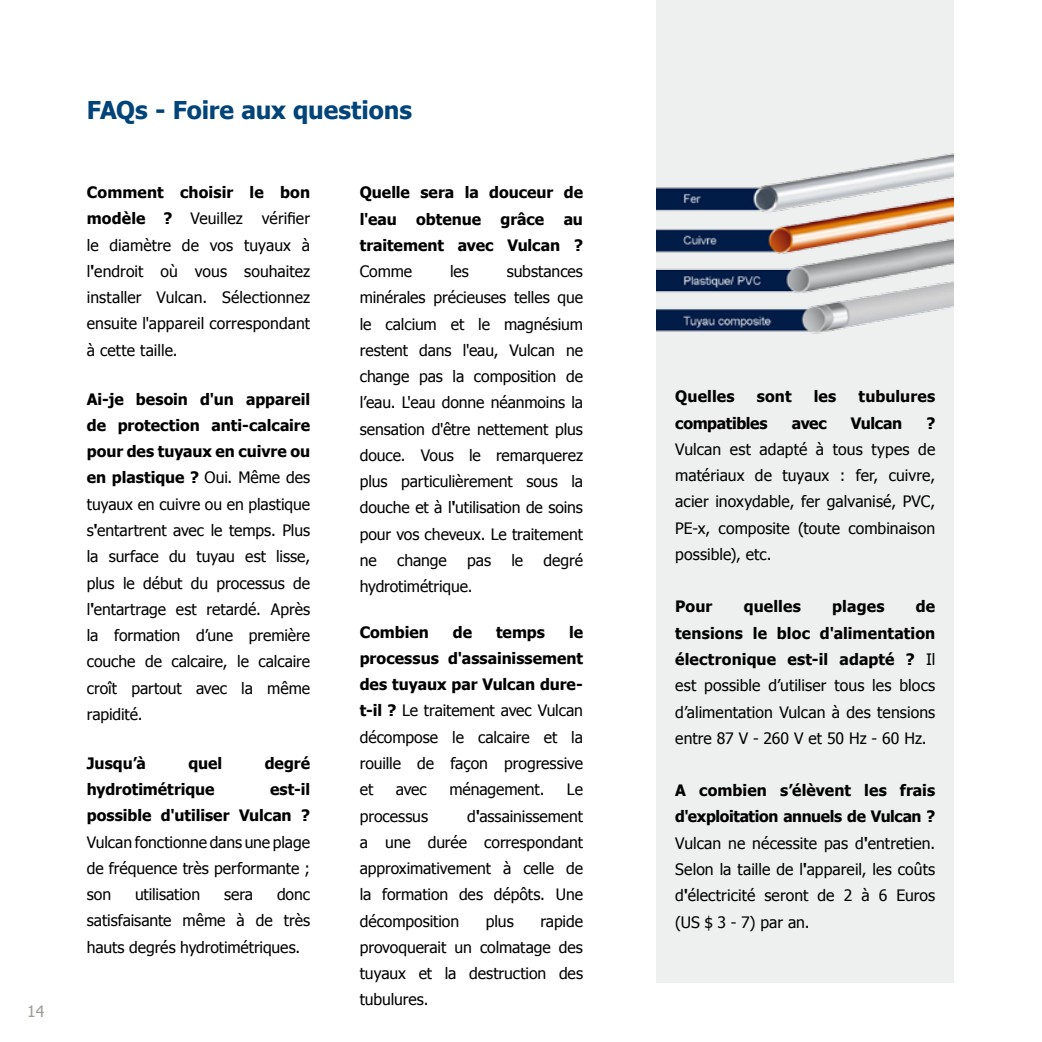
<style>
.page{position:relative;width:1042px;height:1042px;background:#fff}
.page>*{position:absolute;margin:0;border:0;box-sizing:border-box;transform-origin:0 0}
.t1{font:700 24.5px "Tahoma";letter-spacing:-.005em;color:#00447a}
.t2{font:15.75px/26.2px "Tahoma";letter-spacing:-.005em;color:#000;text-align:justify}
.t3{font:700 15.75px/26.2px "Tahoma";letter-spacing:-.005em;color:#000;text-align:right}
.t4{font:700 15.75px "Tahoma";letter-spacing:-.025em;color:#000}
.t5{font:15.75px "Tahoma";color:#9d9c95}
.s1{font-weight:700}
</style>
<div class="page">
<div style="left:656px;top:0;width:298px;height:982px;background:#eeefef"></div>
<img style="left:656px;top:153px;width:298px;height:181px">
<p class="t5" style="left:27px;top:1001px;width:19px">14</p>
<h1 class="t1" style="left:87px;top:93px;width:327px">FAQs - Foire aux questions</h1>
<p class="t2" style="left:87px;top:178px;width:225px"><span class="s1">Comment choisir le bon modèle ?</span> Veuillez vérifier le diamètre de vos tuyaux à l<span class="s1">'</span>endroit où vous souhaitez installer Vulcan. Sélectionnez ensuite l'appareil correspondant à cette taille.</p>
<p class="t2" style="left:87px;top:385px;width:225px"><span class="s1">Ai-je besoin d'un appareil de protection anti-calcaire pour des tuyaux en cuivre ou en plastique ?</span> Oui. Même des tuyaux en cuivre ou en plastique s<span class="s1">'</span>entartrent avec le temps. Plus la surface du tuyau est lisse, plus le début du processus de l<span class="s1">'</span>entartrage est retardé. Après la formation d’une première couche de calcaire, le calcaire croît partout avec la même rapidité.</p>
<p class="t3" style="left:87px;top:749px;width:61px">Jusqu’à</p>
<p class="t3" style="left:188px;top:749px;width:35px">quel</p>
<p class="t3" style="left:265px;top:749px;width:47px">degré</p>
<p class="t3" style="left:87px;top:775px;width:129px">hydrotimétrique</p>
<p class="t3" style="left:87px;top:775px;width:225px">est-il<br>possible d'utiliser Vulcan ?</p>
<p class="t2" style="left:87px;top:828px;width:225px">Vulcan fonctionne dans une plage de fréquence très performante ; son</p>
<p class="t2" style="left:87px;top:880px;width:225px;text-indent:190px">donc satisfaisante même à de très hauts degrés hydrotimétriques.</p>
<p class="t2" style="left:135px;top:880px;width:67px">utilisation</p>
<p class="t2" style="left:224px;top:880px;width:31px">sera</p>
<p class="t3" style="left:360px;top:178px;width:225px;text-align:justify">Quelle sera la douceur de l'eau obtenue grâce au traitement avec Vulcan ?</p>
<p class="t2" style="left:360px;top:257px;width:54px">Comme</p>
<p class="t2" style="left:450px;top:257px;width:20px">les</p>
<p class="t2" style="left:360px;top:257px;width:225px;text-indent:147px">substances minérales précieuses telles que le calcium et le magnésium restent dans l'eau, Vulcan ne change pas la composition de l’eau. L'eau donne néanmoins la sensation d'être nettement plus douce. Vous le remarquerez plus particulièrement sous la douche et à l<span class="s1">'</span>utilisation de soins pour vos cheveux. Le traitement ne</p>
<p class="t2" style="left:397px;top:546px;width:51px">change</p>
<p class="t2" style="left:467px;top:546px;width:25px">pas</p>
<p class="t2" style="left:511px;top:546px;width:13px">le</p>
<p class="t2" style="left:544px;top:546px;width:41px">degré</p>
<p class="t2" style="left:360px;top:572px;width:114px">hydrotimétrique.</p>
<p class="t3" style="left:360px;top:618px;width:71px">Combien</p>
<p class="t3" style="left:453px;top:618px;width:21px">de</p>
<p class="t3" style="left:496px;top:618px;width:50px">temps</p>
<p class="t2" style="left:360px;top:618px;width:225px;text-indent:209px"><span class="s1">le processus d'assainissement des tuyaux par Vulcan dure&shy;t-il ?</span> Le traitement avec Vulcan décompose le calcaire et la rouille de façon progressive et</p>
<p class="t2" style="left:396px;top:775px;width:33px">avec</p>
<p class="t2" style="left:449px;top:775px;width:97px">ménagement.</p>
<p class="t2" style="left:567px;top:775px;width:18px">Le</p>
<p class="t2" style="left:360px;top:802px;width:70px">processus</p>
<p class="t2" style="left:360px;top:802px;width:225px;text-indent:107px">d<span class="s1">'</span>assainissement a une durée correspondant approximativement à celle de la formation des dépôts. Une décomposition</p>
<p class="t2" style="left:360px;top:907px;width:225px;text-indent:181px">rapide provoquerait un colmatage des tuyaux et la destruction des tubulures.</p>
<p class="t2" style="left:486px;top:907px;width:29px">plus</p>
<p class="t3" style="left:675px;top:382px;width:61px">Quelles</p>
<p class="t3" style="left:757px;top:382px;width:36px">sont</p>
<p class="t3" style="left:814px;top:382px;width:24px">les</p>
<p class="t3" style="left:858px;top:382px;width:78px">tubulures</p>
<p class="t4" style="left:675px;top:412px;width:94px">compatibles</p>
<p class="t3" style="left:792px;top:409px;width:36px">avec</p>
<p class="t3" style="left:851px;top:409px;width:53px">Vulcan</p>
<p class="t3" style="left:926px;top:409px;width:10px">?</p>
<p class="t2" style="left:675px;top:435px;width:262px">Vulcan est adapté à tous types de matériaux de tuyaux : fer, cuivre, acier inoxydable, fer galvanisé, PVC, PE-x, composite (toute combinaison possible), etc.</p>
<p class="t3" style="left:675px;top:592px;width:39px">Pour</p>
<p class="t3" style="left:744px;top:592px;width:59px">quelles</p>
<p class="t3" style="left:832px;top:592px;width:54px">plages</p>
<p class="t2" style="left:675px;top:593px;width:262px;text-indent:241px"><span class="s1">de tensions le bloc d'alimentation électronique est-il adapté ?</span> Il est possible d’utiliser tous les blocs d’alimentation Vulcan à des tensions entre 87 V - 260 V et 50 Hz - 60 Hz.</p>
<p class="t2" style="left:675px;top:776px;width:262px"><span class="s1">A combien s’élèvent les frais d'exploitation annuels de Vulcan ?<br></span>Vulcan ne nécessite pas d<span class="s1">'</span>entretien.<br>Selon la taille de l<span class="s1">'</span>appareil, les coûts d<span class="s1">'</span>électricité seront de 2 à 6 Euros (US $ 3 - 7) par an.</p>
</div>
